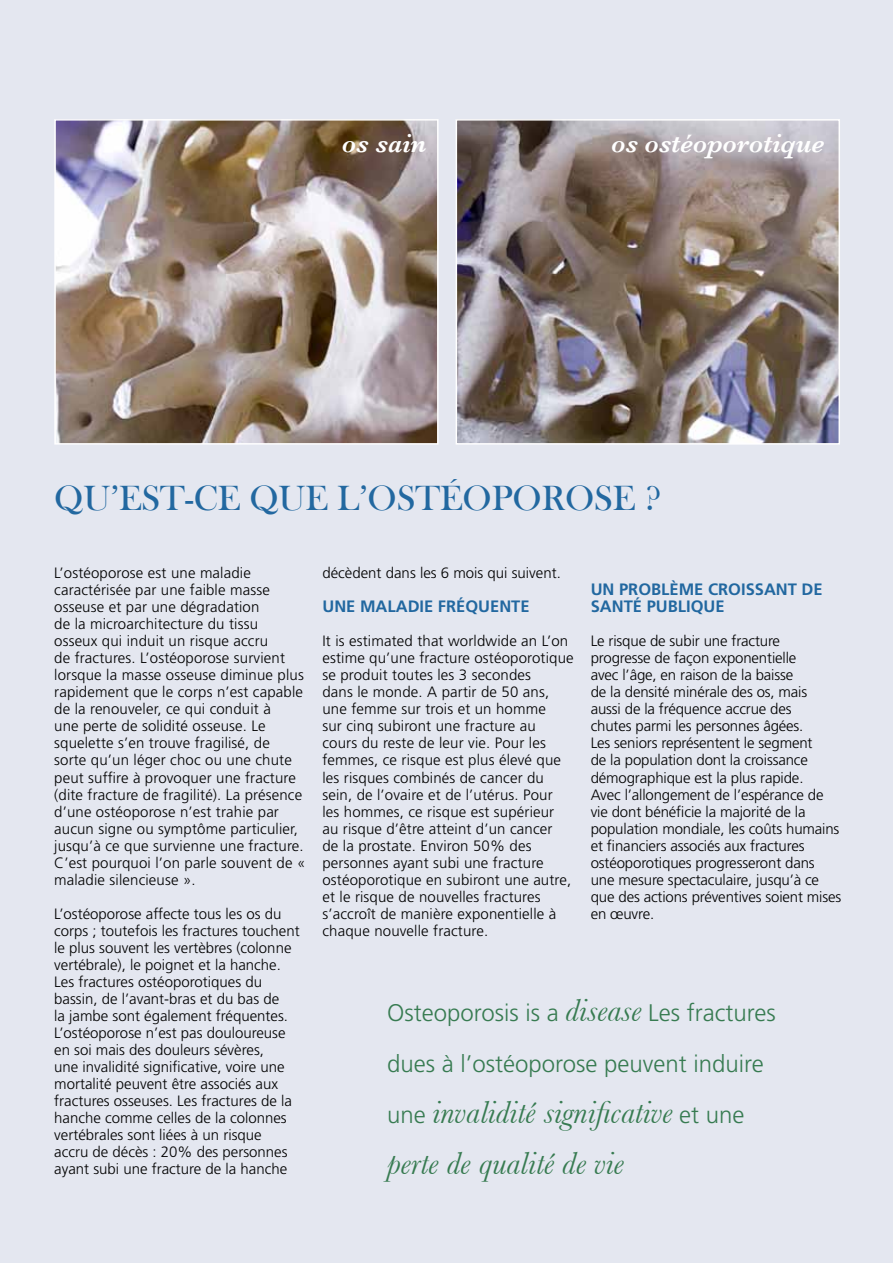
<style>
.page{position:relative;width:893px;height:1263px;background:#e4e7f0}
.page>*{position:absolute;margin:0;border:0;box-sizing:border-box;transform-origin:0 0}
.t1{font:36px "Bask Old Face";color:#2268a0}
.t2{font:italic 33px/51px "Baskerville";color:#377b51}
.t3{font:italic 600 27px "Baskerville";color:#fff}
.t4{font:300 24px/51px "Frutiger LT Std";color:#377b51}
.t5{font:700 16.5px/17px "Frutiger LT Std";color:#2268a0}
.t6{font:300 15px/17px "Frutiger LT Std";color:#000}
.s1{font-family:"Baskerville";font-weight:400;font-style:italic;font-size:33px}
.s2{font-family:"Frutiger LT Std";font-weight:300;font-style:normal;font-size:24px}
</style>
<div class="page">
<img style="left:57px;top:122px;width:379px;height:320px">
<div style="left:54px;top:119px;width:385px;height:326px;border:2px solid #fff"></div>
<img style="left:459px;top:122px;width:378px;height:320px">
<div style="left:456px;top:119px;width:384px;height:326px;border:2px solid #fff"></div>
<h3 class="t3" style="left:342px;top:127px;width:86px">os sain</h3>
<h3 class="t3" style="left:611px;top:127px;width:215px">os ostéoporotique</h3>
<h1 class="t1" style="left:54px;top:479px;width:608px">QU’EST-CE QUE L’OSTÉOPOROSE ?</h1>
<p class="t6" style="left:54px;top:565px;width:253px">L’ostéoporose est une maladie caractérisée par une faible masse osseuse et par une dégradation<br>de la microarchitecture du tissu<br>osseux qui induit un risque accru<br>de fractures. L’ostéoporose survient lorsque la masse osseuse diminue plus rapidement que le corps n’est capable de la renouveler, ce qui conduit à<br>une perte de solidité osseuse. Le squelette s’en trouve fragilisé, de sorte qu’un léger choc ou une chute peut suffire à provoquer une fracture (dite fracture de fragilité). La présence d’une ostéoporose n’est trahie par aucun signe ou symptôme particulier, jusqu’à ce que survienne une fracture.<br>C’est pourquoi l’on parle souvent de « maladie silencieuse ».</p>
<p class="t6" style="left:54px;top:905px;width:247px">L’ostéoporose affecte tous les os du corps ; toutefois les fractures touchent le plus souvent les vertèbres (colonne vertébrale), le poignet et la hanche.<br>Les fractures ostéoporotiques du bassin, de l’avant-bras et du bas de<br>la jambe sont également fréquentes.<br>L’ostéoporose n’est pas douloureuse en soi mais des douleurs sévères,<br>une invalidité significative, voire une mortalité peuvent être associés aux fractures osseuses. Les fractures de la hanche comme celles de la colonnes vertébrales sont liées à un risque<br>accru de décès : 20% des personnes ayant subi une fracture de la hanche</p>
<p class="t6" style="left:322px;top:565px;width:240px">décèdent dans les 6 mois qui suivent.</p>
<p class="t5" style="left:322px;top:598px;width:209px">UNE MALADIE FRÉQUENTE</p>
<p class="t6" style="left:322px;top:633px;width:253px">It is estimated that worldwide an L’on estime qu’une fracture ostéoporotique se produit toutes les 3 secondes<br>dans le monde. A partir de 50 ans, une femme sur trois et un homme<br>sur cinq subiront une fracture au cours du reste de leur vie. Pour les femmes, ce risque est plus élevé que les risques combinés de cancer du sein, de l’ovaire et de l’utérus. Pour<br>les hommes, ce risque est supérieur au risque d’être atteint d’un cancer<br>de la prostate. Environ 50% des personnes ayant subi une fracture ostéoporotique en subiront une autre, et le risque de nouvelles fractures s’accroît de manière exponentielle à chaque nouvelle fracture.</p>
<p class="t5" style="left:591px;top:581px;width:233px">UN PROBLÈME CROISSANT DE<br>SANTÉ PUBLIQUE</p>
<p class="t6" style="left:591px;top:633px;width:252px">Le risque de subir une fracture progresse de façon exponentielle<br>avec l’âge, en raison de la baisse<br>de la densité minérale des os, mais aussi de la fréquence accrue des<br>chutes parmi les personnes âgées.<br>Les seniors représentent le segment<br>de la population dont la croissance démographique est la plus rapide.<br>Avec l’allongement de l’espérance de vie dont bénéficie la majorité de la population mondiale, les coûts humains et financiers associés aux fractures ostéoporotiques progresseront dans une mesure spectaculaire, jusqu’à ce que des actions préventives soient mises en œuvre.</p>
<h3 class="t4" style="left:387px;top:987px;width:390px">Osteoporosis is a <span class="s1">disease</span> Les fractures dues à l’ostéoporose peuvent induire</h3>
<h2 class="t2" style="left:387px;top:1086px;width:359px"><span class="s2">une</span> invalidité significative <span class="s2">et une </span>perte de qualité de vie</h2>
</div>
